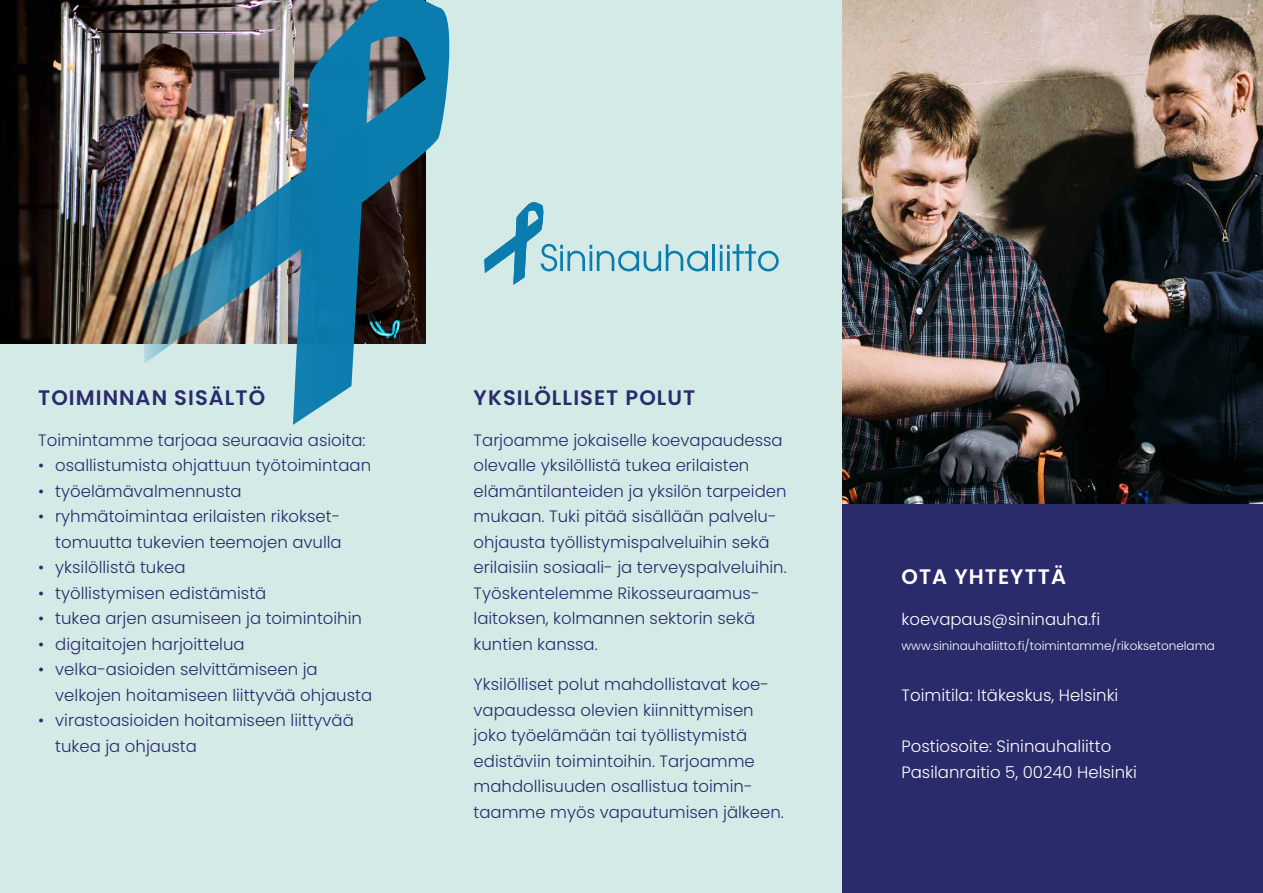
<style>
.page{position:relative;width:1263px;height:893px;background:#d4eae7}
.page>*{position:absolute;margin:0;border:0;box-sizing:border-box;transform-origin:0 0}
.t1{font:600 21px "Poppins";letter-spacing:.05em;color:#292b6b}
.t2{font:600 21px "Poppins";letter-spacing:.05em;color:#fff}
.t3{font:300 16.5px/25.5px "Poppins";color:#292b6b}
.t4{font:300 16.5px/25.5px "Poppins";color:#fff}
.t5{font:300 12px "Poppins";color:#fff}
</style>
<div class="page">
<div style="left:842px;top:0;width:421px;height:893px;background:#292b6b"></div>
<img style="left:842px;top:0;width:421px;height:504px">
<svg style="left:484px;top:202px;width:224px;height:83px"></svg>
<hr style="left:712px;top:244px;width:3px;height:27px;background:#0a7cae">
<svg style="left:720px;top:244px;width:59px;height:27px"></svg>
<img style="left:0;top:0;width:141px;height:344px">
<img style="left:141px;top:0;width:309px;height:425px">
<p class="t1" style="left:38px;top:386px;width:228px">TOIMINNAN SISÄLTÖ</p>
<p class="t3" style="left:38px;top:427px;width:329px">Toimintamme tarjoaa seuraavia asioita:</p>
<p class="t3" style="left:38px;top:453px;width:334px">• osallistumista ohjattuun työtoimintaan</p>
<p class="t3" style="left:38px;top:478px;width:205px">• työelämävalmennusta</p>
<p class="t3" style="left:38px;top:504px;width:305px;text-align:right">• ryhmätoimintaa erilaisten rikokset&shy;tomuutta tukevien teemojen avulla</p>
<p class="t3" style="left:38px;top:555px;width:149px">• yksilöllistä tukea</p>
<p class="t3" style="left:38px;top:580px;width:230px">• työllistymisen edistämistä</p>
<p class="t3" style="left:38px;top:606px;width:325px">• tukea arjen asumiseen ja toimintoihin</p>
<p class="t3" style="left:38px;top:631px;width:208px">• digitaitojen harjoittelua</p>
<p class="t3" style="left:55px;top:657px;width:318px;text-indent:-17px">• velka-asioiden selvittämiseen ja velkojen hoitamiseen liittyvää ohjausta</p>
<p class="t3" style="left:55px;top:708px;width:300px;text-indent:-17px">• virastoasioiden hoitamiseen liittyvää tukea ja ohjausta</p>
<p class="t1" style="left:474px;top:386px;width:223px">YKSILÖLLISET POLUT</p>
<p class="t3" style="left:474px;top:427px;width:315px">Tarjoamme jokaiselle koevapaudessa olevalle yksilöllistä tukea erilaisten elämäntilanteiden ja yksilön tarpeiden mukaan. Tuki pitää sisällään palvelu&shy;ohjausta työllistymispalveluihin sekä erilaisiin sosiaali- ja terveyspalveluihin.<br>Työskentelemme Rikosseuraamus&shy;laitoksen, kolmannen sektorin sekä kuntien kanssa.</p>
<p class="t3" style="left:474px;top:672px;width:312px">Yksilölliset polut mahdollistavat koe&shy;vapaudessa olevien kiinnittymisen joko työelämään tai työllistymistä edistäviin toimintoihin. Tarjoamme mahdollisuuden osallistua toimin&shy;taamme myös vapautumisen jälkeen.</p>
<p class="t2" style="left:901px;top:565px;width:166px">OTA YHTEYTTÄ</p>
<p class="t4" style="left:901px;top:606px;width:200px">koevapaus@sininauha.fi</p>
<p class="t5" style="left:901px;top:639px;width:315px">www.sininauhaliitto.fi/toimintamme/rikoksetonelama</p>
<p class="t4" style="left:901px;top:683px;width:218px">Toimitila: Itäkeskus, Helsinki</p>
<p class="t4" style="left:901px;top:734px;width:237px">Postiosoite: Sininauhaliitto<br>Pasilanraitio 5, 00240 Helsinki</p>
</div>
